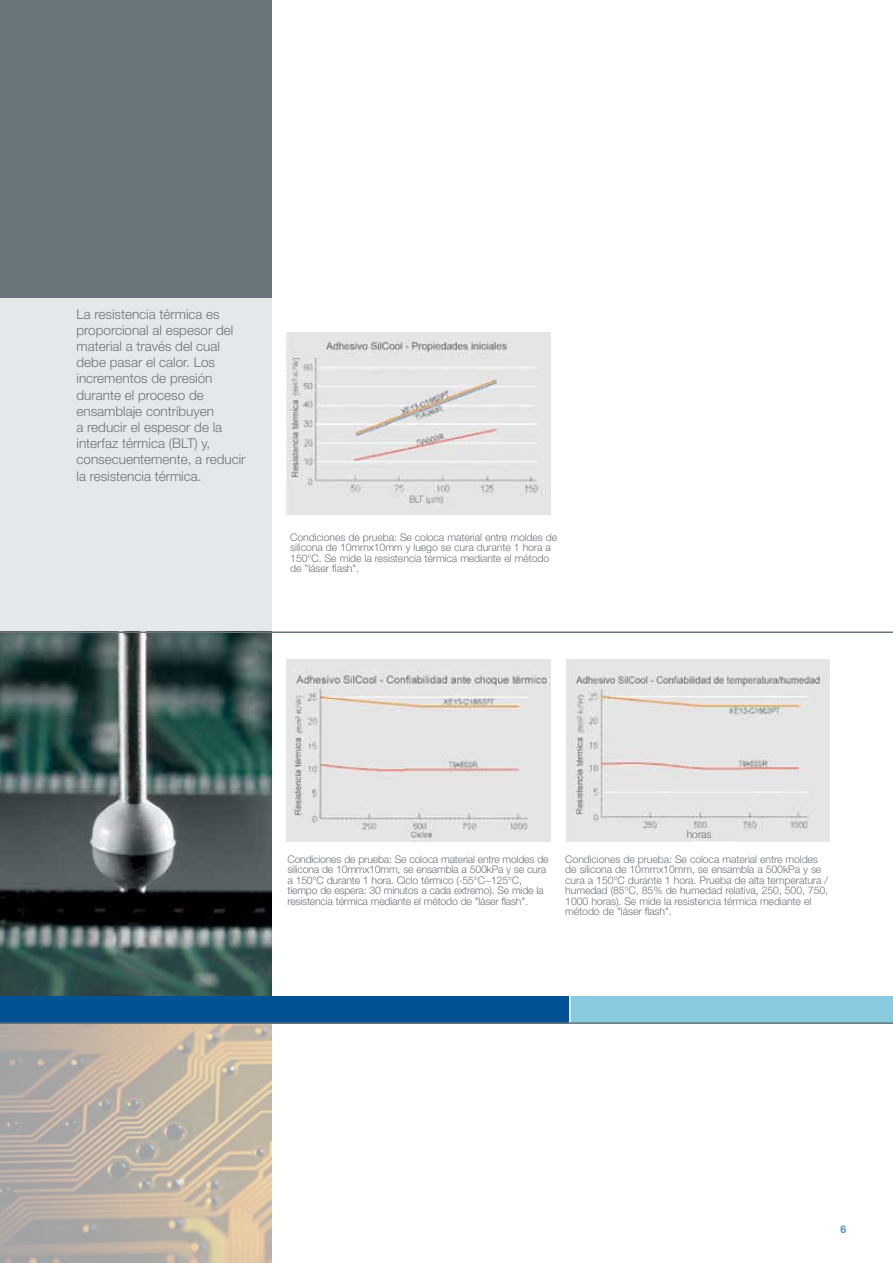
<style>
.page{position:relative;width:893px;height:1263px;background:#fff}
.page>*{position:absolute;margin:0;border:0;box-sizing:border-box;transform-origin:0 0}
.t1{font:300 13.5px/16.2px "Helvetica Neue LT Std";color:#6a747b}
.t2{font:300 10.5px/10.5px "Helvetica Neue LT Std";letter-spacing:-.01em;color:#6a747b}
.t3{font:700 10.5px "Helvetica Neue LT Std";color:#4891ce}
</style>
<div class="page">
<div style="left:0;top:0;width:271px;height:1263px;background:#e4e8ea"></div>
<div style="left:0;top:0;width:271px;height:298px;background:#6a747b"></div>
<img style="left:286px;top:332px;width:265px;height:182px">
<img style="left:286px;top:659px;width:265px;height:183px">
<img style="left:566px;top:659px;width:263px;height:182px">
<img style="left:694px;top:829px;width:42px;height:13px">
<img style="left:0;top:633px;width:271px;height:630px">
<hr style="left:0;top:631px;width:893px;height:2px;background:#6a747b">
<div style="left:570px;top:996px;width:323px;height:27px;background:#88cbdf"></div>
<div style="left:0;top:996px;width:570px;height:27px;background:#005295"></div>
<hr style="left:569px;top:962px;width:2px;height:82px;background:#fff">
<hr style="left:0;top:1022px;width:893px;height:2px;background:#6a747b">
<p class="t1" style="left:77px;top:305px;width:171px">La resistencia térmica es proporcional al espesor del material a través del cual debe pasar el calor. Los incrementos de presión durante el proceso de ensamblaje contribuyen<br>a reducir el espesor de la interfaz térmica (BLT) y, consecuentemente, a reducir la resistencia térmica.</p>
<p class="t2" style="left:290px;top:531px;width:269px">Condiciones de prueba: Se coloca material entre moldes de silicona de 10mmx10mm y luego se cura durante 1 hora a 150°C. Se mide la resistencia térmica mediante el método de "láser flash".</p>
<p class="t2" style="left:687px;top:829px;width:26px">horas</p>
<p class="t2" style="left:287px;top:853px;width:263px">Condiciones de prueba: Se coloca material entre moldes de silicona de 10mmx10mm, se ensambla a 500kPa y se cura a 150°C durante 1 hora. Ciclo térmico (-55°C~125°C, tiempo de espera: 30 minutos a cada extremo). Se mide la resistencia térmica mediante el método de "láser flash".</p>
<p class="t2" style="left:565px;top:853px;width:264px">Condiciones de prueba: Se coloca material entre moldes de silicona de 10mmx10mm, se ensambla a 500kPa y se cura a 150°C durante 1 hora. Prueba de alta temperatura / humedad (85°C, 85% de humedad relativa, 250, 500, 750, 1000 horas). Se mide la resistencia térmica mediante el método de "láser flash".</p>
<p class="t3" style="left:840px;top:1223px;width:7px">6</p>
</div>
